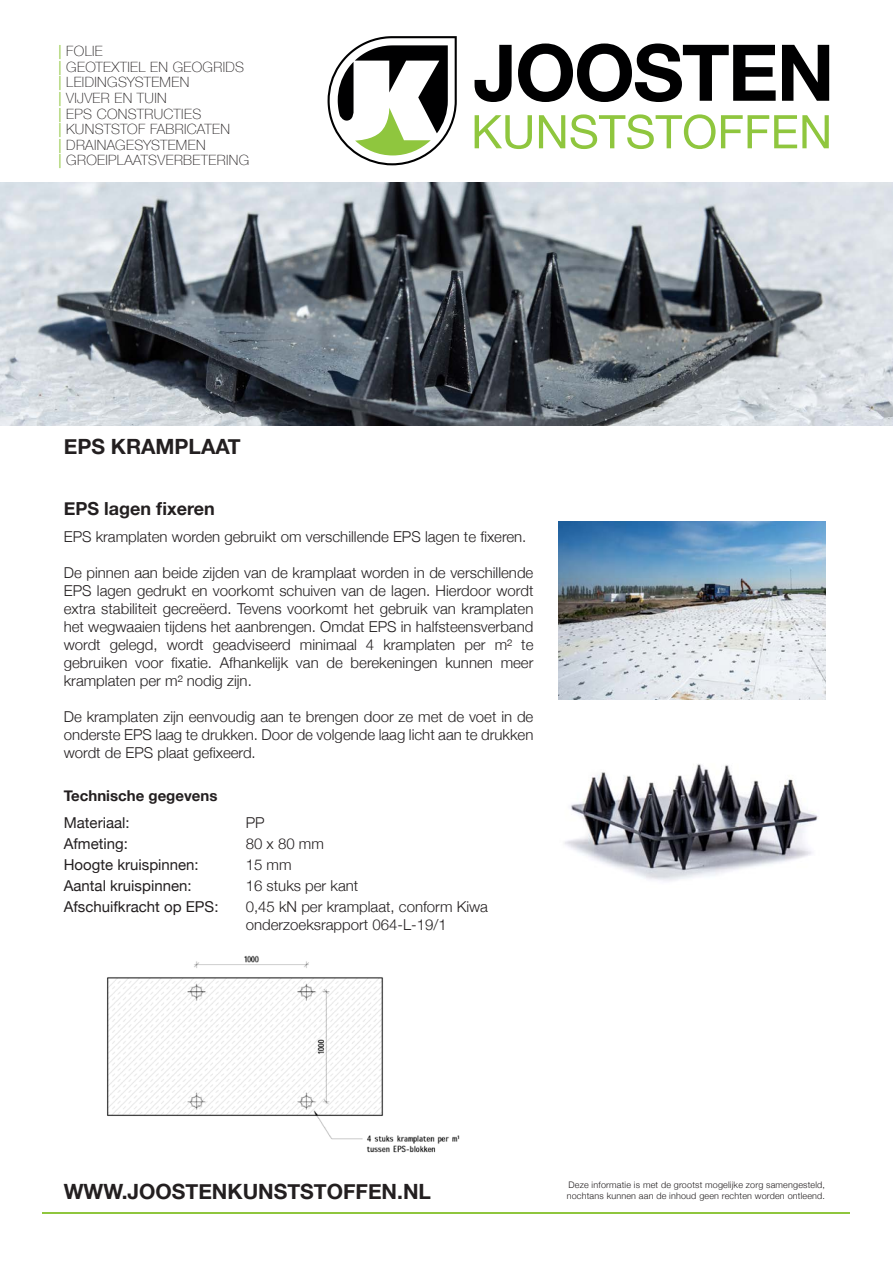
<style>
.page{position:relative;width:893px;height:1263px;background:#fff}
.page>*{position:absolute;margin:0;border:0;box-sizing:border-box;transform-origin:0 0}
.t1{font:700 21px "Helvetica Neue";color:#231f20}
.t2{font:700 18px "Helvetica Neue";color:#231f20}
.t3{font:300 15px/18px "Helvetica Neue";color:#231f20;text-align:justify}
.t4{font:15px/21px "Helvetica Neue";color:#231f20}
.t5{font:700 15px "Helvetica Neue";color:#231f20}
.t6{font:100 14.1px/15.6px "Helvetica Neue";letter-spacing:.025em;color:#231f20}
.t7{font:300 9px/10.8px "Helvetica Neue";letter-spacing:.02em;color:#231f20}
.s1{font-weight:400;color:#8fc63e}
</style>
<div class="page">
<img style="left:107px;top:955px;width:353px;height:198px">
<img style="left:564px;top:763px;width:254px;height:118px">
<svg style="left:475px;top:45px;width:37px;height:57px"></svg>
<svg style="left:518px;top:44px;width:258px;height:58px"></svg>
<svg style="left:782px;top:45px;width:47px;height:56px"></svg>
<svg style="left:475px;top:115px;width:57px;height:34px"></svg>
<svg style="left:539px;top:115px;width:26px;height:33px"></svg>
<svg style="left:571px;top:114px;width:258px;height:35px"></svg>
<svg style="left:328px;top:36px;width:129px;height:129px"></svg>
<img style="left:559px;top:522px;width:266px;height:177px">
<hr style="left:43px;top:1212px;width:807px;height:2px;background:#8fc63e">
<img style="left:0;top:182px;width:893px;height:244px">
<p class="t6" style="left:58px;top:43px;width:192px"><span class="s1">|</span> FOLIE<br><span class="s1">|</span> GEOTEXTIEL EN GEOGRIDS <span class="s1">|</span> LEIDINGSYSTEMEN<br><span class="s1">|</span> VIJVER EN TUIN<br><span class="s1">|</span> EPS CONSTRUCTIES<br><span class="s1">|</span> KUNSTSTOF FABRICATEN<br><span class="s1">|</span> DRAINAGESYSTEMEN<br><span class="s1">|</span> GROEIPLAATSVERBETERING</p>
<h1 class="t1" style="left:64px;top:430px;width:178px">EPS KRAMPLAAT</h1>
<p class="t2" style="left:64px;top:494px;width:153px">EPS lagen fixeren</p>
<p class="t3" style="left:64px;top:527px;width:464px">EPS kramplaten worden gebruikt om verschillende EPS lagen te fixeren.</p>
<p class="t3" style="left:64px;top:563px;width:471px">De pinnen aan beide zijden van de kramplaat worden in de verschillende EPS lagen gedrukt en voorkomt schuiven van de lagen. Hierdoor wordt extra stabiliteit gecreëerd. Tevens voorkomt het gebruik van kramplaten het wegwaaien tijdens het aanbrengen. Omdat EPS in halfsteensverband wordt gelegd, wordt geadviseerd minimaal 4 kramplaten per m² te gebruiken voor fixatie. Afhankelijk van de berekeningen kunnen meer kramplaten per m² nodig zijn.</p>
<p class="t3" style="left:64px;top:707px;width:471px">De kramplaten zijn eenvoudig aan te brengen door ze met de voet in de onderste EPS laag te drukken. Door de volgende laag licht aan te drukken wordt de EPS plaat gefixeerd.</p>
<p class="t5" style="left:64px;top:783px;width:155px">Technische gegevens</p>
<p class="t4" style="left:64px;top:813px;width:156px">Materiaal:<br>Afmeting:<br>Hoogte kruispinnen:<br>Aantal kruispinnen:<br>Afschuifkracht op EPS:</p>
<p class="t3" style="left:246px;top:811px;width:244px;line-height:21px;text-align:left">PP<br>80 x 80 mm<br>15 mm<br>16 stuks per kant<br>0,45 kN per kramplaat, conform Kiwa</p>
<p class="t3" style="left:246px;top:914px;width:202px">onderzoeksrapport 064-L-19/1</p>
<h1 class="t1" style="left:64px;top:1175px;width:369px">WWW.JOOSTENKUNSTSTOFFEN.NL</h1>
<p class="t7" style="left:567px;top:1179px;width:260px">Deze informatie is met de grootst mogelijke zorg samengesteld, nochtans kunnen aan de inhoud geen rechten worden ontleend.</p>
</div>
